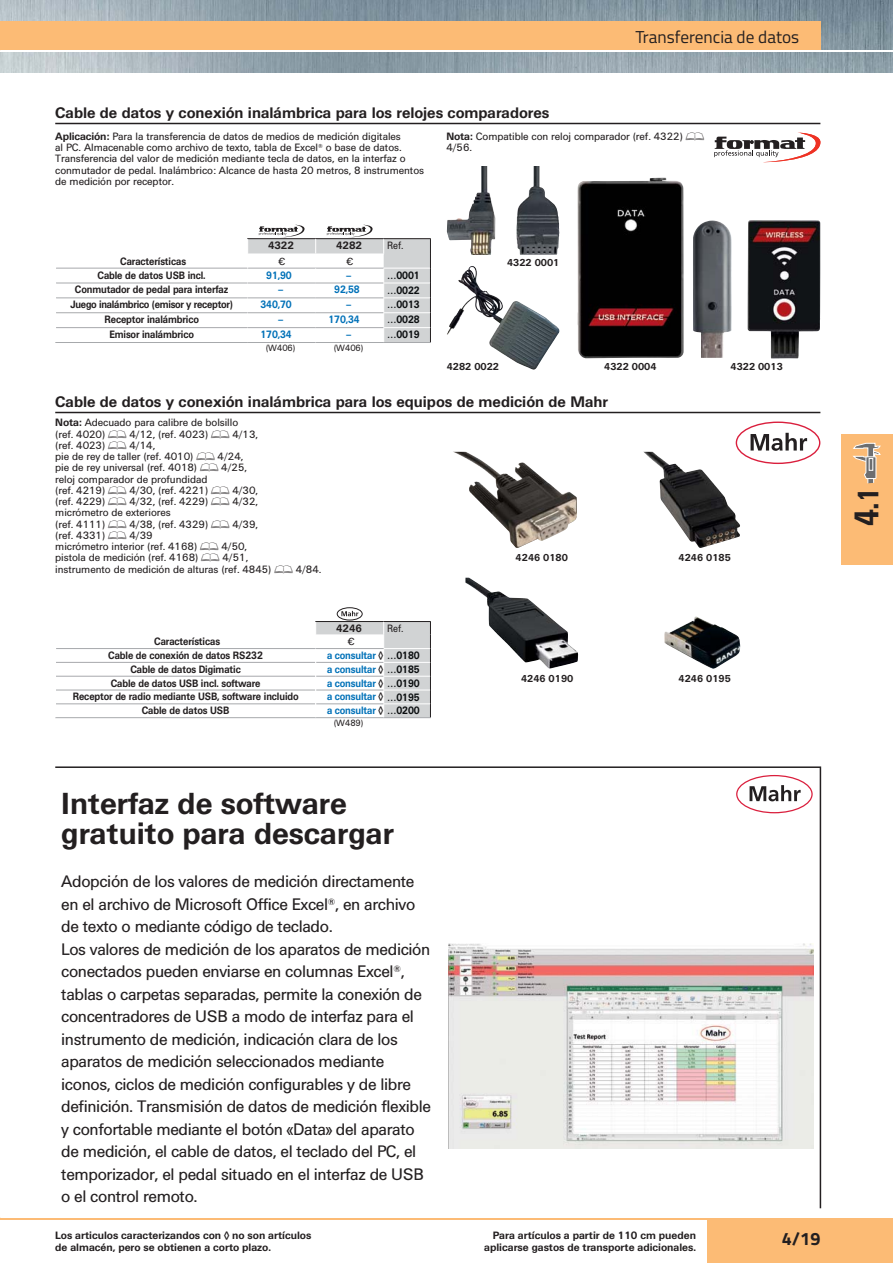
<style>
.page{position:relative;width:893px;height:1263px;background:#fff}
.page>*{position:absolute;margin:0;border:0;box-sizing:border-box;transform-origin:0 0}
.t1{font:700 33.75px "Univers Condp 67";color:#231f20}
.t2{font:700 30px/30px "Universdp 65";color:#231f20}
.t3{font:700 18px "Titillium Web";color:#231f20}
.t4{font:17.25px "Titillium Web";color:#231f20}
.t5{font:16.5px/22.5px "Universdp 55";letter-spacing:-.025em;color:#231f20}
.t6{font:700 15px "Universdp 65";color:#231f20}
.t7{font:10.5px/11.2px "Universdp 55";letter-spacing:-.01em;color:#231f20}
.t8{font:700 10.5px "Universdp 65";letter-spacing:-.01em;color:#231f20;scale:.9 1}
.t9{font:700 10.5px/12px "Universdp 65";letter-spacing:-.01em;color:#231f20;text-align:right}
.t10{font:700 10.5px "Universdp 65";letter-spacing:-.01em;color:#0071b8;scale:.9 1}
.t11{font:700 10.5px "Universdp 65";letter-spacing:-.01em;color:#0b0e10;scale:.9 1}
.t12{font:10.5px "Universdp 55";letter-spacing:-.01em;color:#231f20;scale:.9 1}
.t13{font:700 9.9px "Universdp 65";color:#231f20}
.t14{font:9px "Universdp 55";letter-spacing:-.01em;color:#231f20;scale:.95 1}
.s1{font-family:"Universdp 65";font-weight:700}
.s2{font-family:"Universdp 00 Pi"}
.s3{color:#231f20}
.s4{color:#0b0e10}
.s5{font-size:29.25px}
</style>
<div class="page">
<img style="left:0;top:0;width:893px;height:73px">
<hr style="left:0;top:50px;width:893px;height:1px;background:#fff">
<hr style="left:0;top:1218px;width:893px;height:1px;background:#fcbb75">
<div style="left:708px;top:1219px;width:185px;height:44px;background:#fcbb75"></div>
<div style="left:0;top:21px;width:820px;height:29px;background:#fcbb75"></div>
<hr style="left:55px;top:766px;width:766px;height:2px;background:#231f20">
<hr style="left:820px;top:768px;width:1px;height:440px;background:#231f20">
<hr style="left:55px;top:342px;width:261px;height:1px;background:#a7a9ac">
<hr style="left:56px;top:283px;width:192px;height:1px;background:#a7a9ac">
<hr style="left:56px;top:298px;width:192px;height:1px;background:#a7a9ac">
<hr style="left:56px;top:312px;width:192px;height:1px;background:#a7a9ac">
<hr style="left:56px;top:327px;width:192px;height:1px;background:#a7a9ac">
<hr style="left:56px;top:268px;width:192px;height:1px;background:#a7a9ac">
<svg style="left:247px;top:225px;width:184px;height:118px"></svg>
<hr style="left:55px;top:123px;width:765px;height:1px;background:#231f20">
<hr style="left:55px;top:717px;width:376px;height:1px;background:#a7a9ac">
<hr style="left:384px;top:621px;width:47px;height:1px;background:#231f20">
<hr style="left:315px;top:621px;width:69px;height:1px;background:#231f20">
<hr style="left:56px;top:648px;width:260px;height:1px;background:#a7a9ac">
<hr style="left:56px;top:662px;width:259px;height:1px;background:#a7a9ac">
<hr style="left:56px;top:676px;width:259px;height:1px;background:#a7a9ac">
<hr style="left:56px;top:690px;width:259px;height:1px;background:#a7a9ac">
<hr style="left:56px;top:703px;width:259px;height:1px;background:#a7a9ac">
<svg style="left:315px;top:622px;width:116px;height:96px"></svg>
<div style="left:337px;top:608px;width:25px;height:12px;border:1px solid #231f20;border-radius:50%"></div>
<svg style="left:341px;top:611px;width:17px;height:5px"></svg>
<hr style="left:55px;top:412px;width:765px;height:1px;background:#231f20">
<img style="left:448px;top:943px;width:366px;height:206px">
<div style="left:736px;top:775px;width:77px;height:38px;border:1px solid #da1f3d;border-radius:50%"></div>
<svg style="left:749px;top:785px;width:52px;height:16px"></svg>
<svg style="left:714px;top:133px;width:106px;height:29px"></svg>
<img style="left:693px;top:220px;width:127px;height:138px">
<img style="left:447px;top:268px;width:112px;height:102px">
<img style="left:577px;top:178px;width:106px;height:180px">
<img style="left:447px;top:166px;width:112px;height:89px">
<div style="left:736px;top:422px;width:84px;height:42px;border:1px solid #da1f3d;border-radius:50%"></div>
<svg style="left:750px;top:433px;width:57px;height:18px"></svg>
<img style="left:454px;top:452px;width:123px;height:96px">
<img style="left:644px;top:452px;width:96px;height:96px">
<img style="left:465px;top:578px;width:113px;height:91px">
<img style="left:664px;top:617px;width:76px;height:52px">
<div style="left:842px;top:434px;width:51px;height:131px;background:#fcbb75"></div>
<svg style="left:853px;top:443px;width:27px;height:41px"></svg>
<h3 class="t6" style="left:55px;top:108px;width:496px">Cable de datos y conexión inalámbrica para los relojes comparadores</h3>
<h3 class="t4" style="left:635px;top:23px;width:165px">Transferencia de datos</h3>
<p class="t7" style="left:55px;top:132px;width:370px"><span class="s1">Aplicación:</span> Para la transferencia de datos de medios de medición digitales<br>al PC. Almacenable como archivo de texto, tabla de Excel<sup>®</sup> o base de datos.<br>Transferencia del valor de medición mediante tecla de datos, en la interfaz o conmutador de pedal. Inalámbrico: Alcance de hasta 20 metros, 8 instrumentos de medición por receptor.</p>
<p class="t7" style="left:446px;top:132px;width:259px"><span class="s1">Nota:</span> Compatible con reloj comparador (ref. 4322) <span class="s2">Ç<br></span>4/56.</p>
<p class="t8" style="left:120px;top:258px;width:75px">Características</p>
<p class="t9" style="left:268px;top:241px;width:27px">4322</p>
<p class="t9" style="left:336px;top:241px;width:27px">4282</p>
<p class="t12" style="left:387px;top:242px;width:20px">Ref.</p>
<p class="t12" style="left:278px;top:258px;width:9px">€</p>
<p class="t12" style="left:346px;top:258px;width:9px">€</p>
<p class="t8" style="left:98px;top:271px;width:122px">Cable de datos USB incl.</p>
<p class="t10" style="left:266px;top:271px;width:30px">91,90</p>
<p class="t10" style="left:346px;top:271px;width:8px">–</p>
<p class="t11" style="left:387px;top:272px;width:38px">…0001</p>
<p class="t8" style="left:75px;top:286px;width:172px">Conmutador de pedal para interfaz</p>
<p class="t10" style="left:278px;top:286px;width:8px">–</p>
<p class="t10" style="left:334px;top:286px;width:30px">92,58</p>
<p class="t11" style="left:387px;top:286px;width:38px">…0022</p>
<p class="t8" style="left:70px;top:301px;width:182px">Juego inalámbrico (emisor y receptor)</p>
<p class="t10" style="left:260px;top:301px;width:36px">340,70</p>
<p class="t10" style="left:346px;top:301px;width:8px">–</p>
<p class="t11" style="left:387px;top:301px;width:38px">…0013</p>
<p class="t8" style="left:104px;top:316px;width:106px">Receptor inalámbrico</p>
<p class="t10" style="left:278px;top:316px;width:8px">–</p>
<p class="t10" style="left:328px;top:316px;width:36px">170,34</p>
<p class="t11" style="left:387px;top:316px;width:38px">…0028</p>
<p class="t8" style="left:109px;top:331px;width:95px">Emisor inalámbrico</p>
<p class="t10" style="left:260px;top:331px;width:36px">170,34</p>
<p class="t10" style="left:346px;top:331px;width:8px">–</p>
<p class="t11" style="left:387px;top:331px;width:38px">…0019</p>
<p class="t14" style="left:266px;top:345px;width:33px">(W406)</p>
<p class="t14" style="left:334px;top:345px;width:33px">(W406)</p>
<p class="t13" style="left:507px;top:259px;width:54px">4322 0001</p>
<p class="t13" style="left:447px;top:363px;width:54px">4282 0022</p>
<p class="t13" style="left:604px;top:363px;width:54px">4322 0004</p>
<p class="t13" style="left:730px;top:363px;width:54px">4322 0013</p>
<h3 class="t6" style="left:55px;top:397px;width:554px">Cable de datos y conexión inalámbrica para los equipos de medición de Mahr</h3>
<p class="t7" style="left:55px;top:418px;width:268px"><span class="s1">Nota:</span> Adecuado para calibre de bolsillo<br>(ref. 4020) <span class="s2">Ç</span> 4/12, (ref. 4023) <span class="s2">Ç</span> 4/13,<br>(ref. 4023) <span class="s2">Ç</span> 4/14,<br>pie de rey de taller (ref. 4010) <span class="s2">Ç</span> 4/24,<br>pie de rey universal (ref. 4018) <span class="s2">Ç</span> 4/25,<br>reloj comparador de profundidad<br>(ref. 4219) <span class="s2">Ç</span> 4/30, (ref. 4221) <span class="s2">Ç</span> 4/30,<br>(ref. 4229) <span class="s2">Ç</span> 4/32, (ref. 4229) <span class="s2">Ç</span> 4/32,<br>micrómetro de exteriores<br>(ref. 4111) <span class="s2">Ç</span> 4/38, (ref. 4329) <span class="s2">Ç</span> 4/39,<br>(ref. 4331) <span class="s2">Ç</span> 4/39<br>micrómetro interior (ref. 4168) <span class="s2">Ç</span> 4/50,<br>pistola de medición (ref. 4168) <span class="s2">Ç</span> 4/51,<br>instrumento de medición de alturas (ref. 4845) <span class="s2">Ç</span> 4/84.</p>
<p class="t8" style="left:154px;top:638px;width:75px">Características</p>
<p class="t9" style="left:336px;top:624px;width:27px">4246</p>
<p class="t12" style="left:387px;top:625px;width:20px">Ref.</p>
<p class="t12" style="left:348px;top:638px;width:9px">€</p>
<p class="t8" style="left:108px;top:652px;width:173px">Cable de conexión de datos RS232</p>
<p class="t10" style="left:327px;top:652px;width:105px">a consultar <span class="s3">◊</span> <span class="s4">…0180</span></p>
<p class="t8" style="left:130px;top:666px;width:124px">Cable de datos Digimatic</p>
<p class="t10" style="left:327px;top:666px;width:105px">a consultar <span class="s3">◊</span> <span class="s4">…0185</span></p>
<p class="t8" style="left:111px;top:679px;width:168px">Cable de datos USB incl. software</p>
<p class="t10" style="left:327px;top:679px;width:105px">a consultar <span class="s3">◊</span> <span class="s4">…0190</span></p>
<p class="t8" style="left:73px;top:693px;width:252px">Receptor de radio mediante USB, software incluido</p>
<p class="t10" style="left:327px;top:693px;width:105px">a consultar <span class="s3">◊</span> <span class="s4">…0195</span></p>
<p class="t8" style="left:142px;top:707px;width:99px">Cable de datos USB</p>
<p class="t10" style="left:327px;top:707px;width:105px">a consultar <span class="s3">◊</span> <span class="s4">…0200</span></p>
<p class="t14" style="left:334px;top:720px;width:33px">(W489)</p>
<h2 class="t2" style="left:61px;top:791px;width:334px">Interfaz de software gratuito para descargar</h2>
<p class="t5" style="left:61px;top:872px;width:371px">Adopción de los valores de medición directamente en el archivo de Microsoft Office Excel<sup>®</sup>, en archivo de texto o mediante código de teclado.<br>Los valores de medición de los aparatos de medición conectados pueden enviarse en columnas Excel<sup>®</sup>, tablas o carpetas separadas, permite la conexión de concentradores de USB a modo de interfaz para el instrumento de medición, indicación clara de los aparatos de medición seleccionados mediante iconos, ciclos de medición configurables y de libre definición. Transmisión de datos de medición flexible y confortable mediante el botón «Data» del aparato de medición, el cable de datos, el teclado del PC, el temporizador, el pedal situado en el interfaz de USB o el control remoto.</p>
<p class="t13" style="left:516px;top:554px;width:54px">4246 0180</p>
<p class="t13" style="left:678px;top:554px;width:54px">4246 0185</p>
<p class="t13" style="left:521px;top:675px;width:54px">4246 0190</p>
<p class="t13" style="left:678px;top:675px;width:54px">4246 0195</p>
<p class="t9" style="left:484px;top:1231px;width:213px">Para artículos a partir de 110 cm pueden aplicarse gastos de transporte adicionales.</p>
<p class="t9" style="left:55px;top:1231px;width:258px;text-align:left">Los articulos caracterizandos con ◊ no son artículos de almacén, pero se obtienen a corto plazo.</p>
<h3 class="t3" style="left:782px;top:1224px;width:40px">4/19</h3>
<h1 class="t1" style="left:847px;top:531px;width:45px;rotate:-90deg">44.<span class="s5">1</span></h1>
</div>
